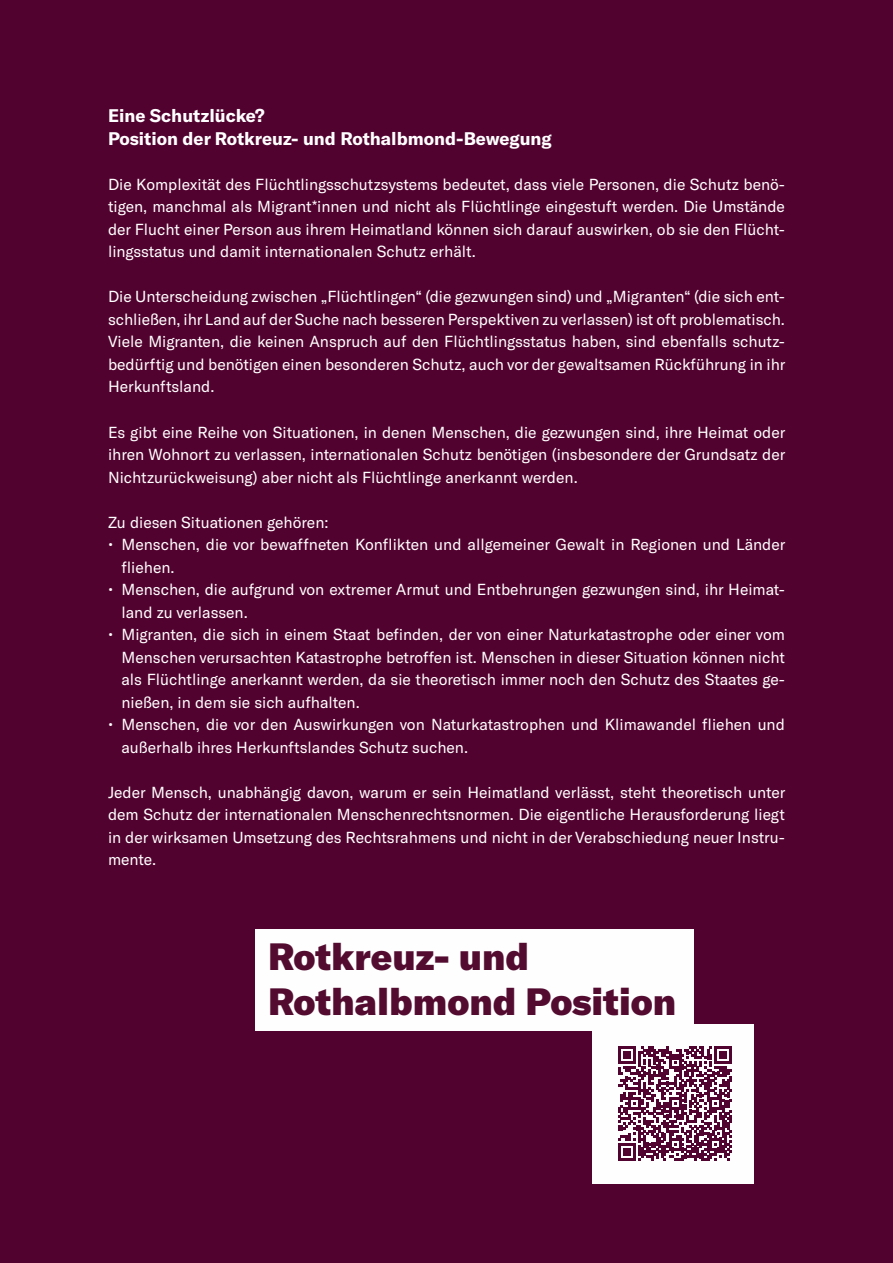
<style>
.page{position:relative;width:893px;height:1263px;background:#52022f}
.page>*{position:absolute;margin:0;border:0;box-sizing:border-box;transform-origin:0 0}
.t1{font:900 37.5px/45px "GT America";color:#530c30}
.t2{font:700 18px/22.5px "GT America";color:#fff}
.t3{font:15.75px/22.5px "GT America";color:#fff;text-align:justify}
</style>
<div class="page">
<div style="left:592px;top:1024px;width:162px;height:159px;background:#fefefe"></div>
<svg style="left:618px;top:1046px;width:114px;height:114px"></svg>
<div style="left:255px;top:929px;width:439px;height:102px;background:#fefefe"></div>
<p class="t2" style="left:108px;top:105px;width:445px">Eine Schutzlücke?<br>Position der Rotkreuz- und Rothalbmond-Bewegung</p>
<p class="t3" style="left:108px;top:173px;width:678px">Die Komplexität des Flüchtlingsschutzsystems bedeutet, dass viele Personen, die Schutz benö&shy;tigen, manchmal als Migrant*innen und nicht als Flüchtlinge eingestuft werden. Die Umstände der Flucht einer Person aus ihrem Heimatland können sich darauf auswirken, ob sie den Flücht&shy;lingsstatus und damit internationalen Schutz erhält.</p>
<p class="t3" style="left:108px;top:286px;width:679px">Die Unterscheidung zwischen „Flüchtlingen“ (die gezwungen sind) und „Migranten“ (die sich ent&shy;schließen, ihr Land auf der Suche nach besseren Perspektiven zu verlassen) ist oft problematisch.<br>Viele Migranten, die keinen Anspruch auf den Flüchtlingsstatus haben, sind ebenfalls schutz&shy;bedürftig und benötigen einen besonderen Schutz, auch vor der gewaltsamen Rückführung in ihr Herkunftsland.</p>
<p class="t3" style="left:108px;top:421px;width:679px">Es gibt eine Reihe von Situationen, in denen Menschen, die gezwungen sind, ihre Heimat oder ihren Wohnort zu verlassen, internationalen Schutz benötigen (insbesondere der Grundsatz der Nichtzurückweisung) aber nicht als Flüchtlinge anerkannt werden.</p>
<p class="t3" style="left:108px;top:511px;width:222px">Zu diesen Situationen gehören:</p>
<p class="t3" style="left:121px;top:533px;width:666px;text-indent:-13px">• Menschen, die vor bewaffneten Konflikten und allgemeiner Gewalt in Regionen und Länder fliehen.</p>
<p class="t3" style="left:121px;top:578px;width:665px;text-indent:-13px">• Menschen, die aufgrund von extremer Armut und Entbehrungen gezwungen sind, ihr Heimat&shy;land zu verlassen.</p>
<p class="t3" style="left:121px;top:623px;width:665px;text-indent:-13px">• Migranten, die sich in einem Staat befinden, der von einer Naturkatastrophe oder einer vom Menschen verursachten Katastrophe betroffen ist. Menschen in dieser Situation können nicht als Flüchtlinge anerkannt werden, da sie theoretisch immer noch den Schutz des Staates ge&shy;nießen, in dem sie sich aufhalten.</p>
<p class="t3" style="left:121px;top:713px;width:665px;text-indent:-13px">• Menschen, die vor den Auswirkungen von Naturkatastrophen und Klimawandel fliehen und außerhalb ihres Herkunftslandes Schutz suchen.</p>
<p class="t3" style="left:108px;top:781px;width:679px">Jeder Mensch, unabhängig davon, warum er sein Heimatland verlässt, steht theoretisch unter dem Schutz der internationalen Menschenrechtsnormen. Die eigentliche Herausforderung liegt in der wirksamen Umsetzung des Rechtsrahmens und nicht in der Verabschiedung neuer Instru&shy;mente.</p>
<h1 class="t1" style="left:268px;top:933px;width:410px">Rotkreuz- und<br>Rothalbmond Position</h1>
</div>
